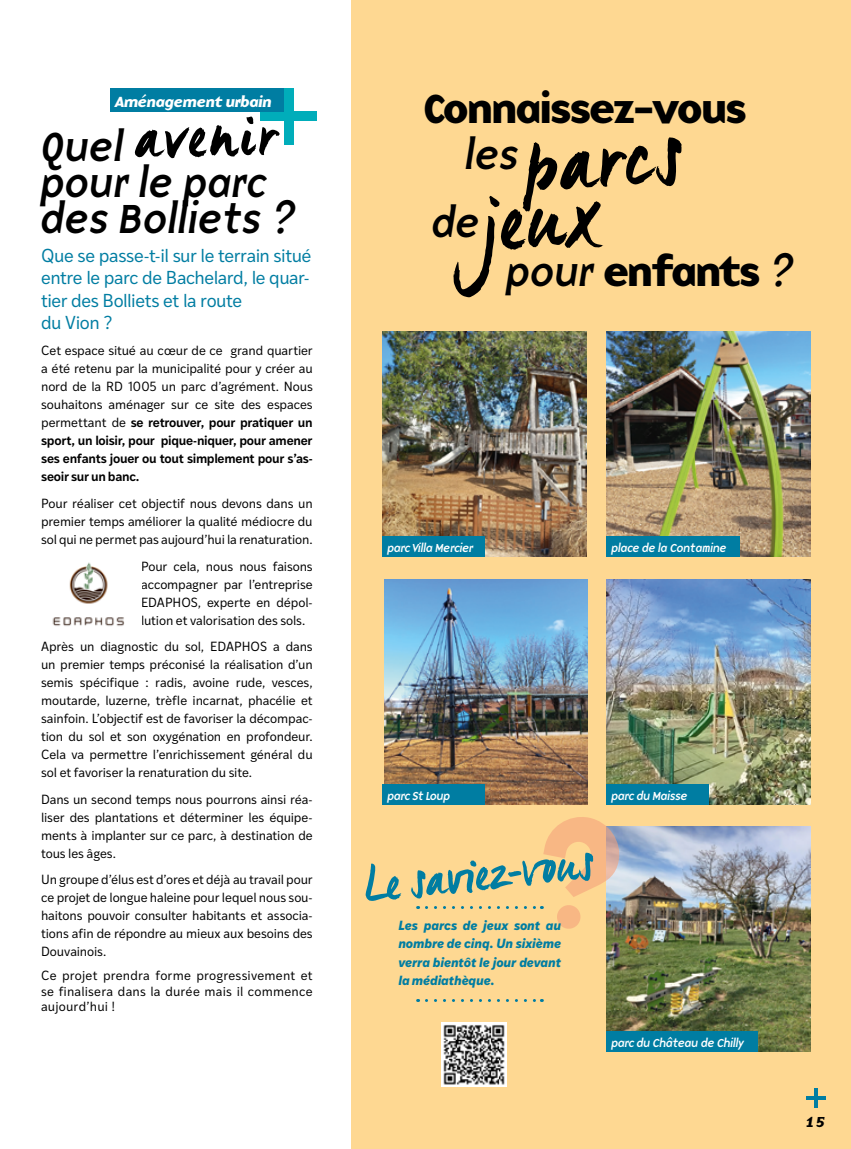
<style>
.page{position:relative;width:851px;height:1149px;background:#fff}
.page>*{position:absolute;margin:0;border:0;box-sizing:border-box;transform-origin:0 0}
.t1{font:90.6px "Manus";color:#000}
.t2{font:66.3px "Manus";color:#000}
.t3{font:52.5px "Manus";color:#007da2}
.t4{font:italic 42px/36px "Base 9 Sans OT";letter-spacing:-.09em;color:#000}
.t5{font:700 42px "Base 9 Sans OT";letter-spacing:-.09em;color:#000}
.t6{font:18px/22.2px "Ivy Style Sans";letter-spacing:-.025em;color:#007da2}
.t7{font:italic 700 15px "Base 9 Sans OT";letter-spacing:-.07em;color:#fff}
.t8{font:italic 700 15px "Base 9 Sans OT";color:#000}
.t9{font:12.75px/18px "Ivy Style Sans";letter-spacing:-.01em;color:#000;text-align:justify}
.t10{font:italic 700 12.75px/18px "Ivy Style Sans";letter-spacing:-.01em;color:#007da2}
.t11{font:italic 12px "Base 9 Sans OT";letter-spacing:-.11em;color:#fff}
.s1{font-weight:600}
.s2{font-weight:400;font-style:italic}
</style>
<div class="page">
<div style="left:351px;top:0;width:499px;height:1148px;background:#fed892"></div>
<img style="left:606px;top:579px;width:204px;height:225px">
<img style="left:606px;top:826px;width:204px;height:225px">
<img style="left:384px;top:579px;width:203px;height:225px">
<img style="left:606px;top:332px;width:204px;height:224px">
<img style="left:382px;top:332px;width:204px;height:224px">
<div style="left:606px;top:536px;width:134px;height:20px;background:#007da2"></div>
<div style="left:382px;top:536px;width:103px;height:20px;background:#007da2"></div>
<div style="left:382px;top:783px;width:103px;height:21px;background:#007da2"></div>
<div style="left:606px;top:783px;width:102px;height:21px;background:#007da2"></div>
<div style="left:606px;top:1031px;width:151px;height:20px;background:#007da2"></div>
<hr style="left:814px;top:1087px;width:3px;height:20px;background:#007da2">
<hr style="left:806px;top:1095px;width:19px;height:3px;background:#007da2">
<div style="left:284px;top:88px;width:9px;height:57px;background:#00adba"></div>
<div style="left:260px;top:112px;width:57px;height:9px;background:#00adba"></div>
<div style="left:110px;top:88px;width:174px;height:24px;background:#007da2"></div>
<svg style="left:426px;top:999px;width:116px;height:2px"></svg>
<img style="left:441px;top:1022px;width:65px;height:64px">
<img style="left:52px;top:562px;width:73px;height:64px">
<svg style="left:426px;top:826px;width:199px;height:109px"></svg>
<p class="t7" style="left:115px;top:91px;width:159px">Aménagement urbain</p>
<h2 class="t2" style="left:134px;top:95px;width:143px;rotate:-1deg">avenir</h2>
<h3 class="t4" style="left:39px;top:128px;width:260px">Quel<br>pour le parc des Bolliets ?</h3>
<h3 class="t6" style="left:41px;top:243px;width:272px">Que se passe-t-il sur le terrain situé entre le parc de Bachelard, le quar&shy;tier des Bolliets et la route<br>du Vion ?</h3>
<p class="t9" style="left:41px;top:341px;width:273px">Cet espace situé au cœur de ce grand quartier a été retenu par la municipalité pour y créer au nord de la RD 1005 un parc d’agrément. Nous souhaitons aménager sur ce site des espaces permettant de <span class="s1">se retrouver, pour pratiquer un sport, un loisir, pour pique-niquer, pour amener ses enfants jouer ou tout simplement pour s’as&shy;seoir sur un banc.</span></p>
<p class="t9" style="left:41px;top:493px;width:273px">Pour réaliser cet objectif nous devons dans un premier temps améliorer la qualité médiocre du sol qui ne permet pas aujourd’hui la renaturation.</p>
<p class="t9" style="left:141px;top:556px;width:173px">Pour cela, nous nous faisons accompagner par l’entreprise EDAPHOS, experte en dépol&shy;lution et valorisation des sols.</p>
<p class="t9" style="left:41px;top:636px;width:273px">Après un diagnostic du sol, EDAPHOS a dans un premier temps préconisé la réalisation d’un semis spécifique : radis, avoine rude, vesces, moutarde, luzerne, trèfle incarnat, phacélie et sainfoin. L’objectif est de favoriser la décompac&shy;tion du sol et son oxygénation en profondeur.<br>Cela va permettre l’enrichissement général du sol et favoriser la renaturation du site.</p>
<p class="t9" style="left:41px;top:789px;width:273px">Dans un second temps nous pourrons ainsi réa&shy;liser des plantations et déterminer les équipe&shy;ments à implanter sur ce parc, à destination de tous les âges.</p>
<p class="t9" style="left:41px;top:869px;width:273px">Un groupe d’élus est d’ores et déjà au travail pour ce projet de longue haleine pour lequel nous sou&shy;haitons pouvoir consulter habitants et associa&shy;tions afin de répondre au mieux aux besoins des Douvainois.</p>
<p class="t9" style="left:41px;top:967px;width:273px;line-height:15.3px">Ce projet prendra forme progressivement et se finalisera dans la durée mais il commence aujourd’hui !</p>
<h3 class="t5" style="left:422px;top:79px;width:327px">Connaissez-vous</h3>
<h3 class="t4" style="left:463px;top:136px;width:59px">les</h3>
<h1 class="t1" style="left:518px;top:108px;width:162px;rotate:-4deg">parcs</h1>
<h1 class="t1" style="left:476px;top:166px;width:120px;rotate:-4deg">jeux</h1>
<h3 class="t4" style="left:429px;top:204px;width:54px">de</h3>
<h3 class="t5" style="left:504px;top:242px;width:293px"><span class="s2">pour</span> enfants <span class="s2">?</span></h3>
<p class="t11" style="left:387px;top:539px;width:88px">parc Villa Mercier</p>
<p class="t11" style="left:610px;top:539px;width:118px">place de la Contamine</p>
<p class="t11" style="left:387px;top:786px;width:66px">parc St Loup</p>
<p class="t11" style="left:610px;top:786px;width:79px">parc du Maisse</p>
<h3 class="t3" style="left:361px;top:852px;width:232px;rotate:-6deg">Lesavi ez-vo us</h3>
<p class="t10" style="left:398px;top:915px;width:164px">Les parcs de jeux sont au nombre de cinq. Un sixième</p>
<p class="t10" style="left:398px;top:951px;width:164px">verra bientôt le jour devant la médiathèque.</p>
<p class="t11" style="left:610px;top:1034px;width:135px">parc du Château de Chilly</p>
<p class="t8" style="left:805px;top:1111px;width:22px">15</p>
</div>
